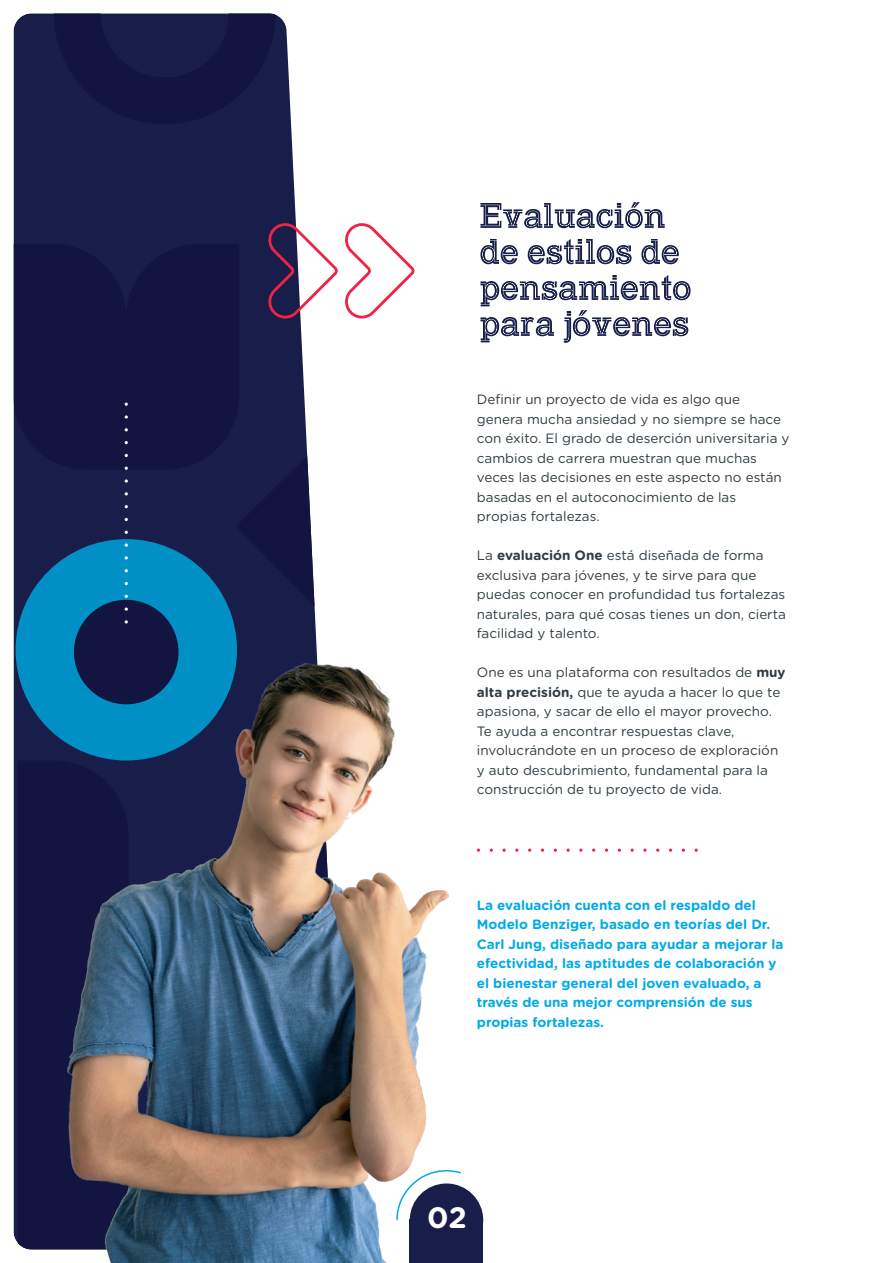
<style>
.page{position:relative;width:893px;height:1263px;background:#fff}
.page>*{position:absolute;margin:0;border:0;box-sizing:border-box;transform-origin:0 0}
.t1{font:700 29.55px "Gotham Rounded";color:#fff}
.t2{font:13.5px/19.5px "Gotham Rounded";color:#303c42}
.t3{font:700 13.5px/19.5px "Gotham Rounded";color:#00aae9}
.s1{font-weight:700}
</style>
<div class="page">
<svg style="left:14px;top:13px;width:303px;height:1230px;background:#363a61"></svg>
<div style="left:16px;top:539px;width:221px;height:221px;background:#0090c6;border-radius:50%"></div>
<div style="left:74px;top:600px;width:104px;height:104px;background:#11153f;border-radius:50%"></div>
<div style="left:18px;top:760px;width:48px;height:489px;background:#11153f"></div>
<svg style="left:54px;top:13px;width:222px;height:111px;background:#151944"></svg>
<svg style="left:480px;top:202px;width:185px;height:26px"></svg>
<svg style="left:480px;top:239px;width:38px;height:25px"></svg>
<svg style="left:528px;top:239px;width:104px;height:25px"></svg>
<svg style="left:641px;top:239px;width:38px;height:25px"></svg>
<svg style="left:480px;top:275px;width:211px;height:68px"></svg>
<div style="left:410px;top:1219px;width:73px;height:44px;background:#191d4a"></div>
<div style="left:410px;top:1183px;width:73px;height:74px;background:#191d4a;border-radius:50%"></div>
<svg style="left:449px;top:1170px;width:12px;height:17px"></svg>
<svg style="left:14px;top:223px;width:401px;height:416px"></svg>
<svg style="left:477px;top:848px;width:3px;height:4px"></svg>
<svg style="left:502px;top:848px;width:4px;height:4px"></svg>
<svg style="left:541px;top:848px;width:3px;height:4px"></svg>
<svg style="left:554px;top:848px;width:3px;height:4px"></svg>
<svg style="left:566px;top:848px;width:4px;height:4px"></svg>
<svg style="left:605px;top:848px;width:3px;height:4px"></svg>
<svg style="left:618px;top:848px;width:3px;height:4px"></svg>
<svg style="left:643px;top:848px;width:4px;height:4px"></svg>
<svg style="left:669px;top:848px;width:3px;height:4px"></svg>
<svg style="left:682px;top:848px;width:3px;height:4px"></svg>
<img style="left:66px;top:644px;width:383px;height:619px">
<p class="t2" style="left:477px;top:389px;width:314px">Definir un proyecto de vida es algo que genera mucha ansiedad y no siempre se hace con éxito. El grado de deserción universitaria y cambios de carrera muestran que muchas veces las decisiones en este aspecto no están basadas en el autoconocimiento de las<br>propias fortalezas.</p>
<p class="t2" style="left:477px;top:545px;width:311px">La <span class="s1">evaluación One</span> está diseñada de forma exclusiva para jóvenes, y te sirve para que puedas conocer en profundidad tus fortalezas naturales, para qué cosas tienes un don, cierta facilidad y talento.</p>
<p class="t2" style="left:477px;top:662px;width:310px">One es una plataforma con resultados de <span class="s1">muy alta precisión,</span> que te ayuda a hacer lo que te apasiona, y sacar de ello el mayor provecho.<br>Te ayuda a encontrar respuestas clave, involucrándote en un proceso de exploración y auto descubrimiento, fundamental para la construcción de tu proyecto de vida.</p>
<p class="t3" style="left:477px;top:895px;width:308px">La evaluación cuenta con el respaldo del Modelo Benziger, basado en teorías del Dr.<br>Carl Jung, diseñado para ayudar a mejorar la efectividad, las aptitudes de colaboración y el bienestar general del joven evaluado, a través de una mejor comprensión de sus propias fortalezas.</p>
<h1 class="t1" style="left:427px;top:1196px;width:41px">02</h1>
</div>
